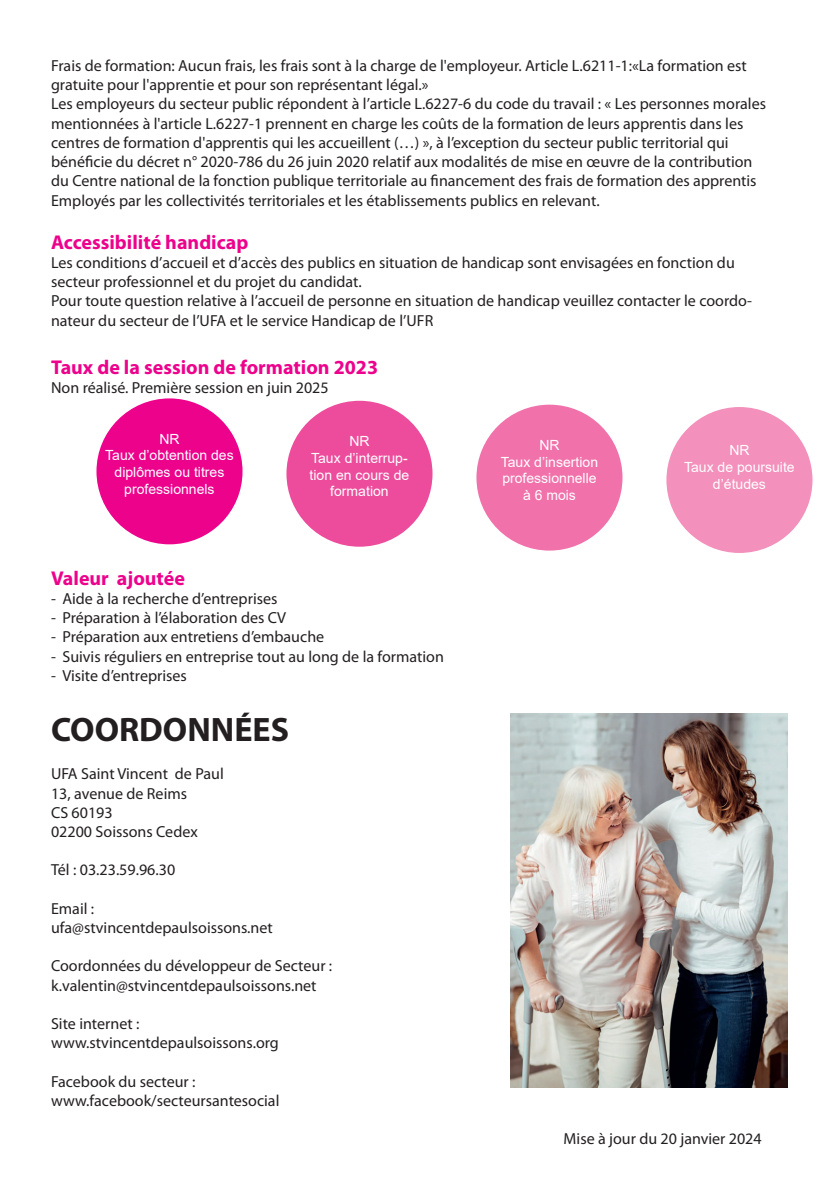
<style>
.page{position:relative;width:840px;height:1191px;background:#fff}
.page>*{position:absolute;margin:0;border:0;box-sizing:border-box;transform-origin:0 0}
.t1{font:700 34px "Myriad Pro";color:#231f20}
.t2{font:700 20px "Myriad Pro";color:#ed028c}
.t3{font:16px/19.2px "Myriad Pro";color:#231f20}
.t4{font:14px/16.8px "Arial";color:#fff;text-align:center}
</style>
<div class="page">
<img style="left:510px;top:713px;width:276px;height:374px">
<div style="left:96px;top:398px;width:146px;height:146px;background:#ed028c;border-radius:50%"></div>
<div style="left:286px;top:401px;width:146px;height:146px;background:#ed4c9c;border-radius:50%"></div>
<div style="left:476px;top:405px;width:146px;height:145px;background:#f171ab;border-radius:50%"></div>
<div style="left:666px;top:407px;width:146px;height:146px;background:#f390bc;border-radius:50%"></div>
<p class="t3" style="left:51px;top:56px;width:716px">Frais de formation: Aucun frais, les frais sont à la charge de l'employeur. Article L.6211-1:«La formation est gratuite pour l'apprentie et pour son représentant légal.»<br>Les employeurs du secteur public répondent à l’article L.6227-6 du code du travail : « Les personnes morales mentionnées à l'article L.6227-1 prennent en charge les coûts de la formation de leurs apprentis dans les centres de formation d'apprentis qui les accueillent (…) », à l’exception du secteur public territorial qui bénéficie du décret n° 2020-786 du 26 juin 2020 relatif aux modalités de mise en œuvre de la contribution du Centre national de la fonction publique territoriale au financement des frais de formation des apprentis Employés par les collectivités territoriales et les établissements publics en relevant.</p>
<p class="t2" style="left:51px;top:229px;width:199px">Accessibilité handicap</p>
<p class="t3" style="left:51px;top:253px;width:702px">Les conditions d’accueil et d’accès des publics en situation de handicap sont envisagées en fonction du secteur professionnel et du projet du candidat.<br>Pour toute question relative à l’accueil de personne en situation de handicap veuillez contacter le coordo&shy;nateur du secteur de l’UFA et le service Handicap de l’UFR</p>
<p class="t2" style="left:51px;top:354px;width:328px">Taux de la session de formation 2023</p>
<p class="t3" style="left:51px;top:377px;width:279px">Non réalisé. Première session en juin 2025</p>
<p class="t4" style="left:105px;top:430px;width:130px">NR<br>Taux d’obtention des diplômes ou titres professionnels</p>
<p class="t4" style="left:309px;top:432px;width:101px">NR<br>Taux d’interrup&shy;tion en cours de formation</p>
<p class="t4" style="left:500px;top:436px;width:99px">NR<br>Taux d’insertion professionnelle à 6 mois</p>
<p class="t4" style="left:683px;top:442px;width:112px">NR<br>Taux de poursuite d’études</p>
<p class="t2" style="left:51px;top:565px;width:135px">Valeur ajoutée</p>
<p class="t3" style="left:51px;top:589px;width:228px">- Aide à la recherche d’entreprises</p>
<p class="t3" style="left:51px;top:608px;width:236px">- Préparation à l’élaboration des CV</p>
<p class="t3" style="left:51px;top:627px;width:274px">- Préparation aux entretiens d’embauche</p>
<p class="t3" style="left:51px;top:646px;width:394px">- Suivis réguliers en entreprise tout au long de la formation</p>
<p class="t3" style="left:51px;top:665px;width:137px">- Visite d’entreprises</p>
<h1 class="t1" style="left:51px;top:707px;width:239px">COORDONNÉES</h1>
<p class="t3" style="left:51px;top:764px;width:174px">UFA Saint Vincent de Paul<br>13, avenue de Reims<br>CS 60193<br>02200 Soissons Cedex</p>
<p class="t3" style="left:51px;top:860px;width:126px">Tél : 03.23.59.96.30</p>
<p class="t3" style="left:51px;top:898px;width:223px">Email : ufa@stvincentdepaulsoissons.net</p>
<p class="t3" style="left:51px;top:956px;width:282px">Coordonnées du développeur de Secteur : k.valentin@stvincentdepaulsoissons.net</p>
<p class="t3" style="left:51px;top:1013px;width:229px">Site internet : www.stvincentdepaulsoissons.org</p>
<p class="t3" style="left:51px;top:1071px;width:230px">Facebook du secteur : www.facebook/secteursantesocial</p>
<p class="t3" style="left:563px;top:1129px;width:199px">Mise à jour du 20 janvier 2024</p>
</div>
